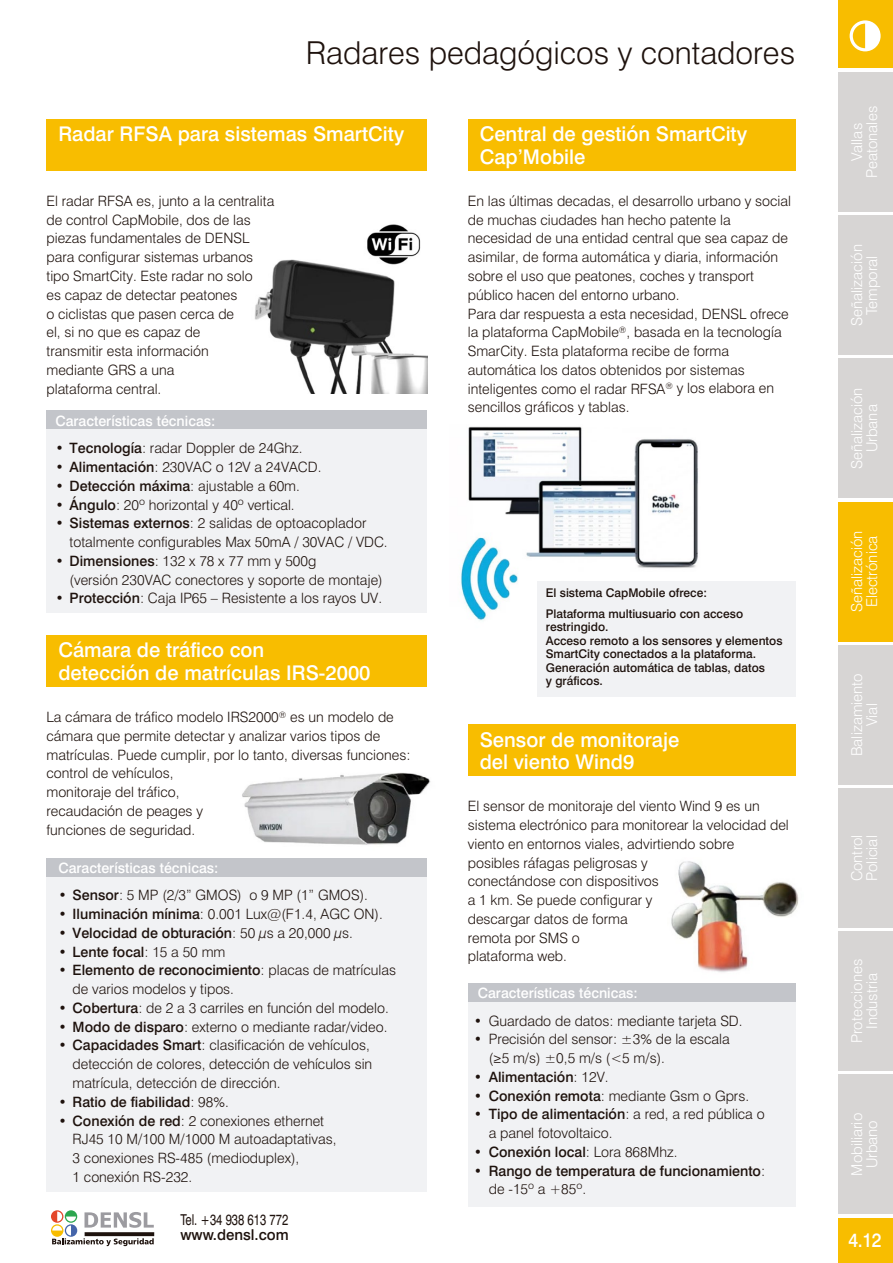
<style>
.page{position:relative;width:893px;height:1263px;background:#fff}
.page>*{position:absolute;margin:0;border:0;box-sizing:border-box;transform-origin:0 0}
.t1{font:300 31.65px "Swiss 721 BT";color:#1e120d}
.t2{font:500 20.25px/22.5px "Swiss 721 BT";color:#fff}
.t3{font:500 19.5px "Swiss 721 BT";color:#fff;scale:.9 1}
.t4{font:300 15px/15px "Swiss 721 BT";color:#fff;text-align:center}
.t5{font:15px "Swiss 721 BT";color:#1e120d;scale:.76 1}
.t6{font:500 15px "Swiss 721 BT";color:#1e120d}
.t7{font:300 14.25px/18.8px "Swiss 721 BT";color:#1e120d}
.t8{font:500 14.25px/18.8px "Swiss 721 BT";color:#1e120d}
.t9{font:500 14.25px "Swiss 721 BT";color:#fff}
.t10{font:500 12px/13.5px "Swiss 721 BT";color:#1e120d}
.s1{font-weight:500}
.s2{font-weight:300}
.s3{font-family:"Myriad Pro";font-weight:400}
</style>
<div class="page">
<svg style="left:51px;top:1210px;width:103px;height:36px"></svg>
<div style="left:838px;top:0;width:55px;height:68px;background:#f8bd00"></div>
<svg style="left:850px;top:20px;width:31px;height:31px"></svg>
<div style="left:838px;top:1218px;width:55px;height:45px;background:#f8bd00"></div>
<div style="left:838px;top:502px;width:55px;height:139px;background:#f8bd00"></div>
<div style="left:838px;top:215px;width:55px;height:140px;background:#d7d5d4"></div>
<div style="left:838px;top:72px;width:55px;height:139px;background:#d7d5d4"></div>
<div style="left:838px;top:358px;width:55px;height:140px;background:#d7d5d4"></div>
<div style="left:838px;top:645px;width:55px;height:139px;background:#d7d5d4"></div>
<div style="left:838px;top:788px;width:55px;height:139px;background:#d7d5d4"></div>
<div style="left:838px;top:931px;width:55px;height:140px;background:#d7d5d4"></div>
<div style="left:838px;top:1075px;width:55px;height:139px;background:#d7d5d4"></div>
<img style="left:671px;top:861px;width:128px;height:111px">
<img style="left:255px;top:224px;width:172px;height:169px">
<img style="left:242px;top:772px;width:189px;height:73px">
<div style="left:46px;top:411px;width:381px;height:202px;background:#f1f2f4"></div>
<div style="left:46px;top:411px;width:381px;height:18px;background:#c3c5ca"></div>
<div style="left:46px;top:119px;width:381px;height:52px;background:#f8bd00"></div>
<img style="left:460px;top:426px;width:238px;height:195px">
<div style="left:537px;top:581px;width:259px;height:116px;background:#f1f2f4"></div>
<div style="left:468px;top:119px;width:328px;height:52px;background:#f8bd00"></div>
<div style="left:46px;top:858px;width:381px;height:333px;background:#f1f2f4"></div>
<div style="left:46px;top:858px;width:381px;height:18px;background:#c3c5ca"></div>
<div style="left:46px;top:635px;width:381px;height:52px;background:#f8bd00"></div>
<div style="left:468px;top:983px;width:328px;height:223px;background:#f1f2f4"></div>
<div style="left:468px;top:983px;width:328px;height:18px;background:#c3c5ca"></div>
<div style="left:468px;top:724px;width:328px;height:52px;background:#f8bd00"></div>
<h1 class="t1" style="left:306px;top:34px;width:491px">Radares pedagógicos y contadores</h1>
<h2 class="t2" style="left:58px;top:123px;width:347px">Radar RFSA para sistemas SmartCity</h2>
<p class="t7" style="left:46px;top:191px;width:229px">El radar RFSA es, junto a la centralita de control CapMobile, dos de las piezas fundamentales de DENSL para configurar sistemas urbanos tipo SmartCity. Este radar no solo<br>es capaz de detectar peatones<br>o ciclistas que pasen cerca de<br>el, si no que es capaz de<br>transmitir esta información<br>mediante GRS a una<br>plataforma central.</p>
<p class="t9" style="left:55px;top:412px;width:162px">Características técnicas:</p>
<p class="t7" style="left:55px;top:439px;width:249px">• <span class="s1">Tecnología</span>: radar Doppler de 24Ghz.</p>
<p class="t7" style="left:55px;top:457px;width:268px">• <span class="s1">Alimentación</span>: 230VAC o 12V a 24VACD.</p>
<p class="t7" style="left:55px;top:476px;width:246px">• <span class="s1">Detección máxima</span>: ajustable a 60m.</p>
<p class="t7" style="left:55px;top:495px;width:241px">• <span class="s1">Ángulo</span>: 20º horizontal y 40º vertical.</p>
<p class="t7" style="left:70px;top:514px;width:320px;text-indent:-14px">• <span class="s1">Sistemas externos</span>: 2 salidas de optoacoplador totalmente configurables Max 50mA / 30VAC / VDC.</p>
<p class="t7" style="left:70px;top:551px;width:315px;text-indent:-14px">• <span class="s1">Dimensiones</span>: 132 x 78 x 77 mm y 500g<br>(versión 230VAC conectores y soporte de montaje)</p>
<p class="t7" style="left:55px;top:589px;width:328px">• <span class="s1">Protección</span>: Caja IP65 – Resistente a los rayos UV.</p>
<h2 class="t2" style="left:58px;top:639px;width:314px">Cámara de tráfico con<br>detección de matrículas IRS-2000</h2>
<p class="t7" style="left:46px;top:707px;width:366px">La cámara de tráfico modelo IRS2000<sup>®</sup> es un modelo de cámara que permite detectar y analizar varios tipos de matrículas. Puede cumplir, por lo tanto, diversas funciones: control de vehículos,<br>monitoraje del tráfico,<br>recaudación de peages y<br>funciones de seguridad.</p>
<p class="t9" style="left:58px;top:859px;width:162px">Características técnicas:</p>
<p class="t7" style="left:58px;top:886px;width:311px">• <span class="s1">Sensor</span>: 5 MP (2/3” GMOS) o 9 MP (1” GMOS).</p>
<p class="t7" style="left:58px;top:905px;width:326px">• <span class="s1">Iluminación mínima</span>: 0.001 Lux@(F1.4, AGC ON).</p>
<p class="t8" style="left:58px;top:923px;width:296px"><span class="s2">•</span> Velocidad de obturación<span class="s2">: 50 µs a 20,000 µs.</span></p>
<p class="t8" style="left:58px;top:942px;width:169px"><span class="s2">•</span> Lente focal<span class="s2">: 15 a 50 mm</span></p>
<p class="t7" style="left:73px;top:961px;width:325px;text-indent:-14px">• <span class="s1">Elemento de reconocimiento</span>: placas de matrículas de varios modelos y tipos.</p>
<p class="t7" style="left:58px;top:998px;width:332px">• <span class="s1">Cobertura</span>: de 2 a 3 carriles en función del modelo.</p>
<p class="t7" style="left:58px;top:1017px;width:331px">• <span class="s1">Modo de disparo</span>: externo o mediante radar/video.</p>
<p class="t7" style="left:73px;top:1036px;width:301px;text-indent:-14px">• <span class="s1">Capacidades Smart</span>: clasificación de vehículos, detección de colores, detección de vehículos sin matrícula, detección de dirección.</p>
<p class="t8" style="left:58px;top:1092px;width:172px"><span class="s2">•</span> Ratio de fiabilidad<span class="s2">: 98%.</span></p>
<p class="t7" style="left:73px;top:1111px;width:265px;text-indent:-14px">• <span class="s1">Conexión de red</span>: 2 conexiones ethernet RJ45 10 M/100 M/1000 M autoadaptativas, 3 conexiones RS-485 (medioduplex),<br>1 conexión RS-232.</p>
<h2 class="t2" style="left:480px;top:123px;width:269px">Central de gestión SmartCity<br>Cap’Mobile</h2>
<p class="t7" style="left:468px;top:191px;width:325px">En las últimas decadas, el desarrollo urbano y social de muchas ciudades han hecho patente la necesidad de una entidad central que sea capaz de asimilar, de forma automática y diaria, información sobre el uso que peatones, coches y transport público hacen del entorno urbano.<br>Para dar respuesta a esta necesidad, DENSL ofrece la plataforma CapMobile<sup>®</sup>, basada en la tecnología SmarCity. Esta plataforma recibe de forma automática los datos obtenidos por sistemas inteligentes como el radar RFSA<sup>®</sup> y los elabora en sencillos gráficos y tablas.</p>
<p class="t10" style="left:546px;top:582px;width:199px;line-height:21px">El sistema CapMobile ofrece:<br>Plataforma multiusuario con acceso</p>
<p class="t10" style="left:546px;top:620px;width:238px">restringido.<br>Acceso remoto a los sensores y elementos<br>SmartCity conectados a la plataforma.<br>Generación automática de tablas, datos<br>y gráficos.</p>
<h2 class="t2" style="left:480px;top:728px;width:201px">Sensor de monitoraje del viento Wind9</h2>
<p class="t7" style="left:468px;top:797px;width:323px">El sensor de monitoraje del viento Wind 9 es un sistema electrónico para monitorear la velocidad del viento en entornos viales, advirtiendo sobre posibles ráfagas peligrosas y<br>conectándose con dispositivos<br>a 1 km. Se puede configurar y<br>descargar datos de forma<br>remota por SMS o<br>plataforma web.</p>
<p class="t9" style="left:478px;top:984px;width:162px">Características técnicas:</p>
<p class="t7" style="left:474px;top:1011px;width:270px">• Guardado de datos: mediante tarjeta SD.</p>
<p class="t7" style="left:489px;top:1030px;width:243px;text-indent:-15px">• Precisión del sensor: ±3% de la escala (<span class="s3">≥</span>5 m/s) ±0,5 m/s (&lt;5 m/s).</p>
<p class="t8" style="left:474px;top:1067px;width:136px"><span class="s2">•</span> Alimentación<span class="s2">: 12V.</span></p>
<p class="t7" style="left:474px;top:1086px;width:277px">• <span class="s1">Conexión remota</span>: mediante Gsm o Gprs.</p>
<p class="t7" style="left:489px;top:1105px;width:277px;text-indent:-15px">• <span class="s1">Tipo de alimentación</span>: a red, a red pública o a panel fotovoltaico.</p>
<p class="t7" style="left:474px;top:1142px;width:205px">• <span class="s1">Conexión local</span>: Lora 868Mhz.</p>
<p class="t8" style="left:489px;top:1161px;width:278px;text-indent:-15px"><span class="s2">•</span> Rango de temperatura de funcionamiento<span class="s2">: de -15º a +85º.</span></p>
<p class="t4" style="left:849px;top:178px;width:73px;rotate:-90deg">Vallas<br>Peatonales</p>
<p class="t4" style="left:849px;top:326px;width:83px;rotate:-90deg">Señalización<br>Temporal</p>
<p class="t4" style="left:849px;top:469px;width:83px;rotate:-90deg">Señalización<br>Urbana</p>
<p class="t4" style="left:849px;top:612px;width:83px;rotate:-90deg">Señalización<br>Electrónica</p>
<p class="t4" style="left:849px;top:756px;width:84px;rotate:-90deg">Balizamiento<br>Vial</p>
<p class="t4" style="left:849px;top:881px;width:49px;text-align:left;rotate:-90deg">Control<br>Policial</p>
<p class="t4" style="left:849px;top:1043px;width:86px;rotate:-90deg">Protecciones<br>Industria</p>
<p class="t4" style="left:849px;top:1176px;width:64px;rotate:-90deg">Mobiliario<br>Urbano</p>
<p class="t5" style="left:180px;top:1211px;width:143px">Tel. +34 938 613 772</p>
<p class="t6" style="left:180px;top:1226px;width:110px">www.densl.com</p>
<h3 class="t3" style="left:848px;top:1228px;width:38px">4.12</h3>
</div>
